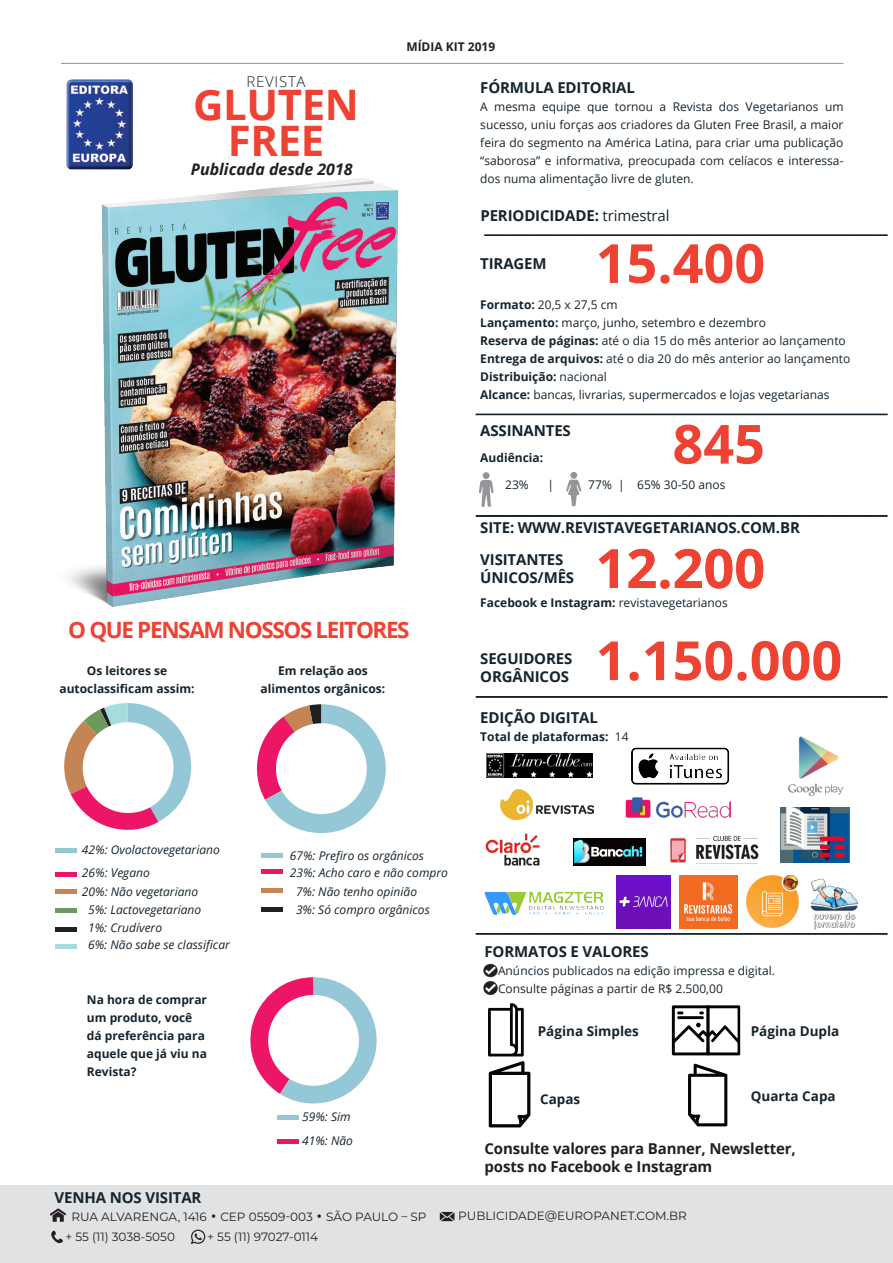
<style>
.page{position:relative;width:893px;height:1263px;background:#fff}
.page>*{position:absolute;margin:0;border:0;box-sizing:border-box;transform-origin:0 0}
.Large_Number{font:700 54px "Open Sans";color:#ee4232}
.Chapter_Title_-_Alig{font:700 42px/36px "Open Sans";letter-spacing:-.01em;color:#ee4232;text-align:center}
.Title_-_Align_Left{font:700 22.5px "Open Sans";letter-spacing:-.06em;color:#ee4232}
.Byline_Title_-_Align{font:italic 700 15.9px "Open Sans";color:#231f20}
.Title_-_Align_Left-2{font:700 15px/18px "Open Sans";letter-spacing:-.01em;color:#16242e}
.Title_-_Align_Left-3{font:700 15px/18px "Open Sans";letter-spacing:-.01em;color:#231f20}
.Chapter_Title_-_Alig-2{font:300 15px "Open Sans";letter-spacing:.05em;color:#16242e}
.Body_Text{font:700 13.5px "Open Sans";color:#16242e}
.Body_Text-2{font:12px/18px "Open Sans";color:#16242e;text-align:justify}
.Body_Text-3{font:700 12px/18px "Open Sans";color:#16242e;text-align:center}
.Legend_Text_-_Align{font:italic 12px "Open Sans";color:#16242e}
.t1{font:12px "Montserrat";color:#231f20}
.t2{font:12px "Montserrat Alternates";color:#231f20}
.Section_Title{font:700 12px "Open Sans";color:#231f20}
.s1{font-weight:400}
.s2{font-weight:700}
.s3{font-size:22.5px}
</style>
<div class="page">
<svg style="left:250px;top:977px;width:127px;height:126px"></svg>
<hr style="left:61px;top:63px;width:782px;height:1px;background:#939598">
<img style="left:66px;top:80px;width:67px;height:57px">
<svg style="left:476px;top:696px;width:411px;height:2px"></svg>
<svg style="left:476px;top:933px;width:411px;height:2px"></svg>
<svg style="left:476px;top:515px;width:411px;height:2px"></svg>
<svg style="left:476px;top:413px;width:411px;height:2px"></svg>
<svg style="left:484px;top:234px;width:403px;height:2px"></svg>
<svg style="left:566px;top:479px;width:15px;height:27px"></svg>
<div style="left:570px;top:472px;width:7px;height:7px;background:#939598;border-radius:50%"></div>
<svg style="left:479px;top:480px;width:14px;height:27px"></svg>
<div style="left:483px;top:472px;width:7px;height:7px;background:#939598;border-radius:50%"></div>
<div style="left:268px;top:995px;width:91px;height:91px;background:#fff;border-radius:50%"></div>
<hr style="left:277px;top:1115px;width:22px;height:4px;background:#95c8d6">
<hr style="left:55px;top:848px;width:22px;height:4px;background:#95c8d6">
<div style="left:262px;top:853px;width:21px;height:5px;background:#95c8d6"></div>
<hr style="left:277px;top:1139px;width:22px;height:4px;background:#ec1566">
<hr style="left:55px;top:872px;width:22px;height:4px;background:#ec1566">
<div style="left:262px;top:869px;width:21px;height:5px;background:#ec1566"></div>
<hr style="left:55px;top:890px;width:22px;height:4px;background:#c58453">
<hr style="left:262px;top:889px;width:21px;height:4px;background:#c58453">
<hr style="left:55px;top:908px;width:22px;height:4px;background:#6c995e">
<hr style="left:262px;top:908px;width:21px;height:4px;background:#231f20">
<div style="left:55px;top:927px;width:22px;height:5px;background:#231f20"></div>
<hr style="left:55px;top:945px;width:22px;height:4px;background:#a7dcde">
<svg style="left:256px;top:704px;width:130px;height:129px"></svg>
<div style="left:0;top:1185px;width:893px;height:78px;background:#e1e2e4"></div>
<svg style="left:440px;top:1212px;width:14px;height:9px"></svg>
<svg style="left:51px;top:1230px;width:12px;height:13px"></svg>
<svg style="left:50px;top:1208px;width:16px;height:14px"></svg>
<svg style="left:191px;top:1229px;width:14px;height:15px"></svg>
<svg style="left:672px;top:1005px;width:68px;height:50px"></svg>
<svg style="left:488px;top:1003px;width:42px;height:124px"></svg>
<svg style="left:688px;top:1064px;width:39px;height:62px"></svg>
<img style="left:483px;top:963px;width:15px;height:15px">
<img style="left:483px;top:981px;width:15px;height:14px">
<svg style="left:64px;top:703px;width:127px;height:127px"></svg>
<div style="left:83px;top:722px;width:90px;height:91px;background:#fff;border-radius:50%"></div>
<div style="left:276px;top:723px;width:91px;height:91px;background:#fff;border-radius:50%"></div>
<img style="left:485px;top:892px;width:119px;height:23px">
<img style="left:617px;top:875px;width:53px;height:53px">
<img style="left:680px;top:875px;width:58px;height:53px">
<img style="left:810px;top:878px;width:48px;height:51px">
<img style="left:746px;top:875px;width:53px;height:53px">
<img style="left:574px;top:839px;width:71px;height:26px">
<img style="left:669px;top:835px;width:90px;height:29px">
<img style="left:485px;top:833px;width:55px;height:33px">
<img style="left:781px;top:808px;width:68px;height:55px">
<img style="left:626px;top:797px;width:104px;height:20px">
<img style="left:487px;top:753px;width:106px;height:24px">
<img style="left:788px;top:736px;width:55px;height:60px">
<img style="left:631px;top:747px;width:98px;height:37px">
<img style="left:500px;top:789px;width:93px;height:31px">
<img style="left:66px;top:137px;width:333px;height:470px">
<p class="Chapter_Title_-_Alig-2" style="left:246px;top:71px;width:61px">REVISTA</p>
<p class="Chapter_Title_-_Alig" style="left:193px;top:86px;width:167px">GLUTEN<br>FREE</p>
<p class="Byline_Title_-_Align" style="left:191px;top:158px;width:163px">Publicada desde 2018</p>
<p class="Section_Title" style="left:406px;top:38px;width:90px">MÍDIA KIT 2019</p>
<p class="Title_-_Align_Left-2" style="left:480px;top:78px;width:156px">FÓRMULA EDITORIAL</p>
<p class="Body_Text-2" style="left:480px;top:97px;width:365px">A mesma equipe que tornou a Revista dos Vegetarianos um sucesso, uniu forças aos criadores da Gluten Free Brasil, a maior feira do segmento na América Latina, para criar uma publicação “saborosa” e informativa, preocupada com celíacos e interessa&shy;dos numa alimentação livre de gluten.</p>
<p class="Title_-_Align_Left-2" style="left:480px;top:206px;width:191px">PERIODICIDADE: <span class="s1">trimestral</span></p>
<p class="Title_-_Align_Left-2" style="left:480px;top:254px;width:68px">TIRAGEM</p>
<p class="Large_Number" style="left:596px;top:225px;width:171px">15.400</p>
<p class="Body_Text-2" style="left:480px;top:295px;width:139px"><span class="s2">Formato:</span> 20,5 x 27,5 cm</p>
<p class="Body_Text-2" style="left:480px;top:313px;width:287px"><span class="s2">Lançamento:</span> março, junho, setembro e dezembro</p>
<p class="Body_Text-2" style="left:480px;top:331px;width:367px"><span class="s2">Reserva de páginas:</span> até o dia 15 do mês anterior ao lançamento</p>
<p class="Body_Text-2" style="left:480px;top:349px;width:371px"><span class="s2">Entrega de arquivos:</span> até o dia 20 do mês anterior ao lançamento</p>
<p class="Body_Text-3" style="left:480px;top:367px;width:128px">Distribuição: <span class="s1">nacional</span></p>
<p class="Body_Text-2" style="left:480px;top:385px;width:351px"><span class="s2">Alcance:</span> bancas, livrarias, supermercados e lojas vegetarianas</p>
<p class="Large_Number" style="left:672px;top:406px;width:94px">845</p>
<p class="Title_-_Align_Left-2" style="left:480px;top:421px;width:92px">ASSINANTES</p>
<p class="Body_Text-3" style="left:480px;top:448px;width:64px">Audiência:</p>
<p class="Body_Text-2" style="left:505px;top:475px;width:25px">23%</p>
<p class="Body_Text-2" style="left:548px;top:475px;width:8px">|</p>
<p class="Body_Text-2" style="left:588px;top:475px;width:139px">77% | 65% 30-50 anos</p>
<p class="Title_-_Align_Left-2" style="left:480px;top:518px;width:321px">SITE: WWW.REVISTAVEGETARIANOS.COM.BR</p>
<p class="Title_-_Align_Left-2" style="left:480px;top:550px;width:95px">VISITANTES<br>ÚNICOS/MÊS</p>
<p class="Large_Number" style="left:596px;top:530px;width:171px">12.200</p>
<p class="Body_Text-3" style="left:480px;top:593px;width:249px">Facebook e Instagram: <span class="s1">revistavegetarianos</span></p>
<p class="Title_-_Align_Left" style="left:68px;top:613px;width:343px">O QUE PENSAM NOSSOS LEITORES</p>
<p class="Body_Text-3" style="left:59px;top:661px;width:137px">Os leitores se autoclassificam assim:</p>
<p class="Body_Text-3" style="left:261px;top:661px;width:126px">Em relação aos alimentos orgânicos:</p>
<p class="Title_-_Align_Left-2" style="left:480px;top:649px;width:94px">SEGUIDORES<br>ORGÂNICOS</p>
<p class="Large_Number" style="left:596px;top:622px;width:248px">1.150.000</p>
<p class="Title_-_Align_Left-2" style="left:480px;top:708px;width:119px">EDIÇÃO DIGITAL</p>
<p class="Body_Text-3" style="left:480px;top:727px;width:150px">Total de plataformas: <span class="s1">14</span></p>
<p class="Legend_Text_-_Align" style="left:82px;top:841px;width:139px">42%: Ovolactovegetariano</p>
<p class="Legend_Text_-_Align" style="left:82px;top:864px;width:69px">26%: Vegano</p>
<p class="Legend_Text_-_Align" style="left:290px;top:847px;width:136px">67%: Prefiro os orgânicos</p>
<p class="Legend_Text_-_Align" style="left:290px;top:865px;width:160px">23%: Acho caro e não compro</p>
<p class="Legend_Text_-_Align" style="left:82px;top:883px;width:118px">20%: Não vegetariano</p>
<p class="Legend_Text_-_Align" style="left:296px;top:883px;width:123px">7%: Não tenho opinião</p>
<p class="Legend_Text_-_Align" style="left:88px;top:901px;width:115px">5%: Lactovegetariano</p>
<p class="Legend_Text_-_Align" style="left:296px;top:901px;width:135px">3%: Só compro orgânicos</p>
<p class="Legend_Text_-_Align" style="left:88px;top:919px;width:75px">1%: Crudívero</p>
<p class="Legend_Text_-_Align" style="left:88px;top:937px;width:143px">6%: Não sabe se classificar</p>
<p class="Body_Text-3" style="left:87px;top:990px;width:122px;text-align:left">Na hora de comprar um produto, você dá preferência para aquele que já viu na<br>Revista?</p>
<p class="Legend_Text_-_Align" style="left:302px;top:1108px;width:50px">59%: Sim</p>
<p class="Legend_Text_-_Align" style="left:302px;top:1132px;width:52px">41%: Não</p>
<p class="Title_-_Align_Left-2" style="left:485px;top:942px;width:166px">FORMATOS E VALORES</p>
<p class="Body_Text-2" style="left:498px;top:961px;width:278px">Anúncios publicados na edição impressa e digital.</p>
<p class="Body_Text-2" style="left:498px;top:979px;width:226px">Consulte páginas a partir de R$ 2.500,00</p>
<p class="Body_Text" style="left:538px;top:1021px;width:103px">Página Simples</p>
<p class="Body_Text" style="left:751px;top:1021px;width:90px">Página Dupla</p>
<p class="Body_Text" style="left:540px;top:1089px;width:42px">Capas</p>
<p class="Body_Text" style="left:751px;top:1086px;width:86px">Quarta Capa</p>
<p class="Title_-_Align_Left-3" style="left:485px;top:1139px;width:313px">Consulte valores para Banner, Newsletter, posts no Facebook e Instagram</p>
<p class="Title_-_Align_Left-2" style="left:55px;top:1188px;width:148px">VENHA NOS VISITAR</p>
<p class="t2" style="left:65px;top:1228px;width:111px">+ 55 (11) 3038-5050</p>
<p class="t2" style="left:207px;top:1228px;width:112px">+ 55 (11) 97027-0114</p>
<p class="t1" style="left:72px;top:1208px;width:356px">RUA ALVARENGA, 1416 <span class="s3">•</span> CEP 05509-003 <span class="s3">•</span> SÃO PAULO – SP</p>
<p class="t1" style="left:458px;top:1207px;width:230px">PUBLICIDADE@EUROPANET.COM.BR</p>
</div>
